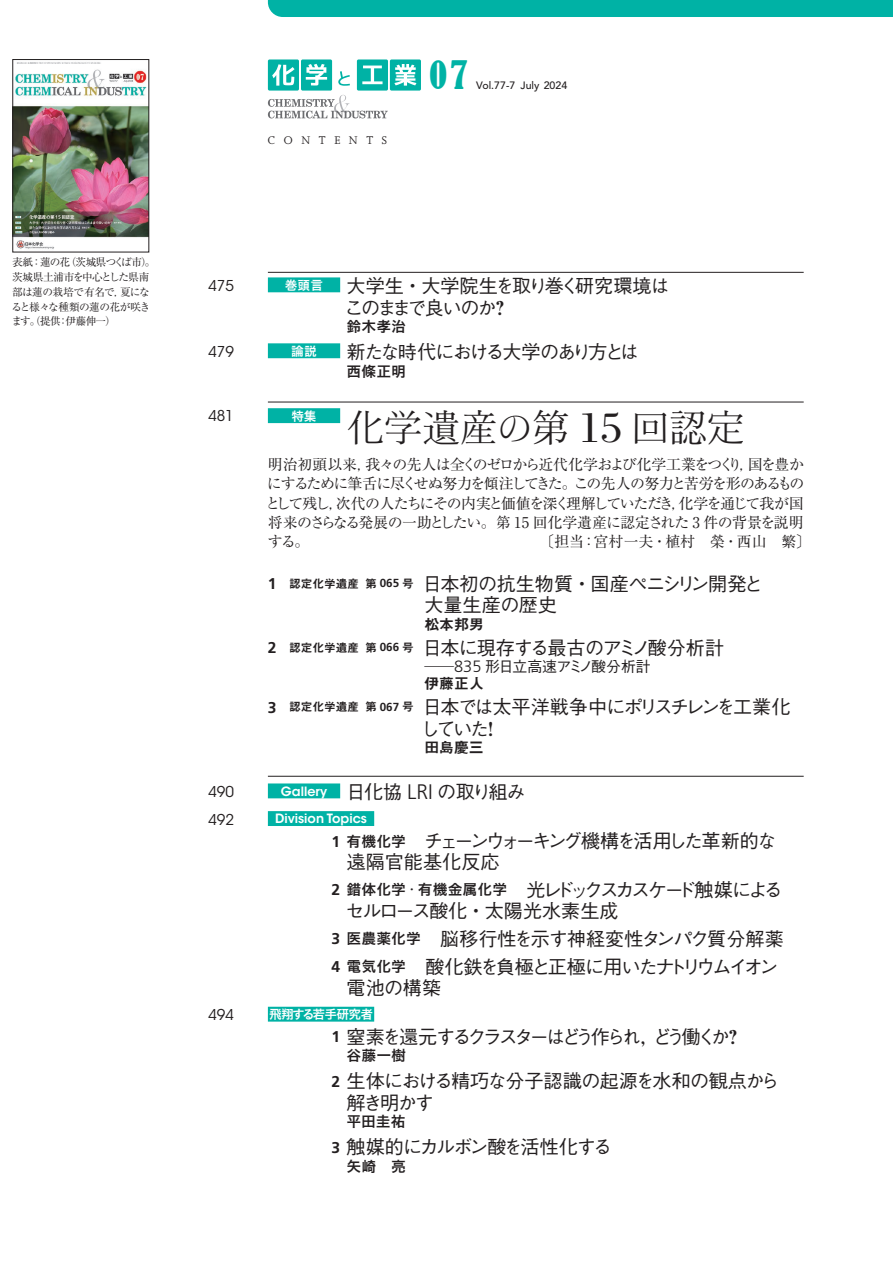
<style>
.page{position:relative;width:893px;height:1263px;background:#fff}
.page>*{position:absolute;margin:0;border:0;box-sizing:border-box;transform-origin:0 0}
.t1{font:100 38.25px "Iwa O Min Pro";letter-spacing:-.01em;color:#231f20}
.t2{font:condensed 36.15px "Bernard";color:#00b2a5}
.t3{font:500 19.2px/21.3px "Gothic BBB Pr 6";letter-spacing:-.085em;color:#231f20}
.t4{font:500 19.2px/21.3px "Gothic BBB Pr 6";letter-spacing:-.12em;color:#231f20}
.t5{font:500 19.2px/21.3px "Gothic BBB Pr 6";letter-spacing:-.02em;color:#231f20}
.t6{font:500 19.2px "Gothic BBB Pr 6";letter-spacing:-.055em;color:#231f20}
.t7{font:500 19.2px "Gothic BBB Pr 6";letter-spacing:-.17em;color:#231f20}
.t8{font:500 19.2px "Gothic BBB Pr 6";letter-spacing:-.065em;color:#231f20}
.t9{font:500 19.2px "Gothic BBB Pr 6";letter-spacing:-.11em;color:#231f20}
.t10{font:14.85px/19.2px "Ryumin Pr 6";letter-spacing:-.035em;color:#231f20;text-align:justify}
.t11{font:14.85px "Koburina Go Std W6";color:#231f20}
.t12{font:14.85px "Ryumin Pr 6";color:#231f20}
.t13{font:14.85px "ITC Avant Garde Std";color:#231f20}
.t14{font:500 14.85px "Gothic BBB Pr 6";letter-spacing:-.045em;color:#231f20}
.t15{font:14.85px "Midashi Go Pr 6 MB31";color:#231f20}
.t16{font:600 12.75px "ITC Avant Garde Std";color:#fff}
.t17{font:12.75px "Koburina Go Std W6";letter-spacing:-.06em;color:#fff}
.t18{font:12.75px "Joanna MT Std";color:#231f20}
.t19{font:10.65px/14.9px "Ryumin Pr 6";letter-spacing:-.045em;color:#231f20}
.t20{font:500 10.65px "Avenir LT Std";color:#231f20}
.s1{font-family:"Midashi Min Pr 6 MA31";font-weight:400}
.s2{font-family:"Yutuki 5 Go K Std W2";font-weight:400}
.s3{font-family:"Bodoni Std";font-weight:400;font-size:43.95px}
.s4{font-family:"Frutiger LT Std";font-weight:700;font-size:15.6px}
.s5{font-family:"Midashi Go Pr 6 MB31";font-weight:400;font-size:11.7px}
.s6{font-family:"Shin Go Pr 6";font-weight:300;font-stretch:expanded}
.s7{font-family:"Frutiger LT Std";font-weight:300;font-size:16.35px}
.s8{font-family:"Frutiger LT Std";font-weight:300;font-size:21px}
.s9{font-family:"Koburina Go Std W6";font-weight:400;font-size:14.85px}
.s10{font-family:"Ryumin Pr 6";font-weight:300;font-size:14.85px}
</style>
<div class="page">
<div style="left:268px;top:0;width:625px;height:17px;background:#00b2a5"></div>
<hr style="left:268px;top:272px;width:536px;height:1px;background:#231f20">
<div style="left:268px;top:59px;width:31px;height:32px;background:#00b2a5;border-radius:2px"></div>
<div style="left:301px;top:59px;width:31px;height:32px;background:#00b2a5;border-radius:2px"></div>
<div style="left:357px;top:59px;width:31px;height:32px;background:#00b2a5;border-radius:2px"></div>
<div style="left:390px;top:59px;width:31px;height:32px;background:#00b2a5;border-radius:2px"></div>
<svg style="left:272px;top:64px;width:23px;height:22px"></svg>
<svg style="left:306px;top:64px;width:21px;height:22px"></svg>
<svg style="left:338px;top:71px;width:12px;height:15px"></svg>
<svg style="left:362px;top:66px;width:21px;height:18px"></svg>
<svg style="left:394px;top:64px;width:22px;height:22px"></svg>
<svg style="left:268px;top:95px;width:120px;height:23px"></svg>
<div style="left:268px;top:277px;width:72px;height:15px;background:#00b2a5"></div>
<div style="left:268px;top:343px;width:72px;height:15px;background:#00b2a5"></div>
<hr style="left:268px;top:402px;width:536px;height:1px;background:#231f20">
<div style="left:268px;top:408px;width:72px;height:15px;background:#00b2a5"></div>
<hr style="left:268px;top:776px;width:536px;height:1px;background:#231f20">
<div style="left:268px;top:783px;width:72px;height:15px;background:#00b2a5"></div>
<div style="left:268px;top:811px;width:106px;height:15px;background:#00b2a5"></div>
<div style="left:268px;top:1007px;width:106px;height:14px;background:#00b2a5"></div>
<img style="left:15px;top:62px;width:132px;height:187px">
<div style="left:13px;top:59px;width:136px;height:193px;border:1px solid #231f20"></div>
<p class="t19" style="left:11px;top:254px;width:146px">表紙：蓮の花（茨城県つくば市）。茨城県土浦市を中心とした県南部は蓮の栽培で有名で，夏になると様々な種類の蓮の花が咲きます。（提供：伊藤伸一）</p>
<p class="t18" style="left:268px;top:133px;width:121px">C O N T E N T S</p>
<h2 class="t2" style="left:429px;top:54px;width:40px">07</h2>
<p class="t20" style="left:476px;top:79px;width:93px">Vol.77-7 July 2024</p>
<p class="t13" style="left:208px;top:276px;width:27px">475</p>
<p class="t3" style="left:345px;top:274px;width:326px;text-indent:-60px"><sup>巻頭言</sup> 大学生<span class="s1">・</span>大学院生を取り巻く研究環境はこのままで良いのか<span class="s1">？</span></p>
<p class="t11" style="left:347px;top:315px;width:61px">鈴木孝治</p>
<p class="t13" style="left:208px;top:342px;width:27px">479</p>
<p class="t17" style="left:291px;top:341px;width:27px">論説</p>
<p class="t9" style="left:347px;top:336px;width:294px">新たな時代における大学のあり方とは</p>
<p class="t11" style="left:347px;top:360px;width:61px">西條正明</p>
<p class="t13" style="left:208px;top:406px;width:27px">481</p>
<p class="t17" style="left:291px;top:406px;width:27px">特集</p>
<h1 class="t1" style="left:346px;top:402px;width:400px">化学遺産<span class="s2">の</span>第 <span class="s3">15</span> 回認定</h1>
<p class="t10" style="left:266px;top:454px;width:540px">明治初頭以来，我々の先人は全くのゼロから近代化学および化学工業をつくり，国を豊かにするために筆舌に尽くせぬ努力を傾注してきた。この先人の努力と苦労を形のあるものとして残し，次代の人たちにその内実と価値を深く理解していただき，化学を通じて我が国将来のさらなる発展の一助としたい。第 15 回化学遺産に認定された 3 件の背景を説明する。</p>
<p class="t12" style="left:540px;top:530px;width:273px">〔担当：宮村一夫・植村　榮・西山　繁〕</p>
<p class="t5" style="left:424px;top:572px;width:340px;text-indent:-156px"><span class="s4">1</span> <span class="s5">認定化学遺産 第</span> <sup>065</sup> <span class="s5">号</span> 日本初の抗生物質<span class="s1">・</span>国産ペニシリン開発と大量生産の歴史</p>
<p class="t15" style="left:424px;top:612px;width:61px">松本邦男</p>
<p class="t6" style="left:268px;top:632px;width:458px"><span class="s4">2</span> <span class="s5">認定化学遺産 第</span> <sup>066</sup> <span class="s5">号</span> 日本に現存する最古のアミノ酸分析計</p>
<p class="t14" style="left:424px;top:655px;width:228px"><span class="s6">――</span><span class="s7">835</span> 形日立高速アミノ酸分析計</p>
<p class="t15" style="left:424px;top:672px;width:61px">伊藤正人</p>
<p class="t3" style="left:420px;top:695px;width:372px;text-indent:-152px"><span class="s4">3</span> <span class="s5">認定化学遺産 第</span> <sup>067</sup> <span class="s5">号</span> 日本では太平洋戦争中にポリスチレンを工業化していた<span class="s1">！</span></p>
<p class="t15" style="left:424px;top:735px;width:61px">田島慶三</p>
<p class="t13" style="left:208px;top:782px;width:27px">490</p>
<p class="t8" style="left:281px;top:777px;width:246px"><sup>Gallery</sup> 日化協 <span class="s8">LRI</span> の取り組み</p>
<p class="t13" style="left:208px;top:810px;width:27px">492</p>
<p class="t16" style="left:275px;top:811px;width:94px">Division Topics</p>
<p class="t3" style="left:347px;top:829px;width:431px;text-indent:-15px"><span class="s4">1</span> <span class="s9">有機化学</span>　チェーンウォーキング機構を活用した革新的な遠隔官能基化反応</p>
<p class="t4" style="left:345px;top:878px;width:439px;text-indent:-14px"><span class="s4">2</span> <span class="s9">錯体化学</span><span class="s10">・</span><span class="s9">有機金属化学</span>　光レドックスカスケード触媒によるセルロース酸化<span class="s1">・</span>太陽光水素生成</p>
<p class="t3" style="left:331px;top:924px;width:454px;line-height:27.6px"><span class="s4">3</span> <span class="s9">医農薬化学</span>　脳移行性を示す神経変性タンパク質分解薬<br><span class="s4">4</span> <span class="s9">電気化学</span>　酸化鉄を負極と正極に用いたナトリウムイオン</p>
<p class="t3" style="left:347px;top:976px;width:96px">電池の構築</p>
<p class="t13" style="left:208px;top:1006px;width:27px">494</p>
<p class="t17" style="left:269px;top:1004px;width:106px">飛翔する若手研究者</p>
<p class="t7" style="left:331px;top:1021px;width:413px"><span class="s4">1</span> 窒素を還元するクラスターはどう作られ<span class="s1">，</span>どう働くか<span class="s1">？</span></p>
<p class="t11" style="left:347px;top:1044px;width:61px">谷藤一樹</p>
<p class="t3" style="left:347px;top:1069px;width:435px;text-indent:-15px"><span class="s4">2</span> 生体における精巧な分子認識の起源を水和の観点から解き明かす</p>
<p class="t11" style="left:347px;top:1110px;width:61px">平田圭祐</p>
<p class="t3" style="left:331px;top:1135px;width:282px"><span class="s4">3</span> 触媒的にカルボン酸を活性化する</p>
<p class="t11" style="left:347px;top:1155px;width:61px">矢崎　亮</p>
</div>
